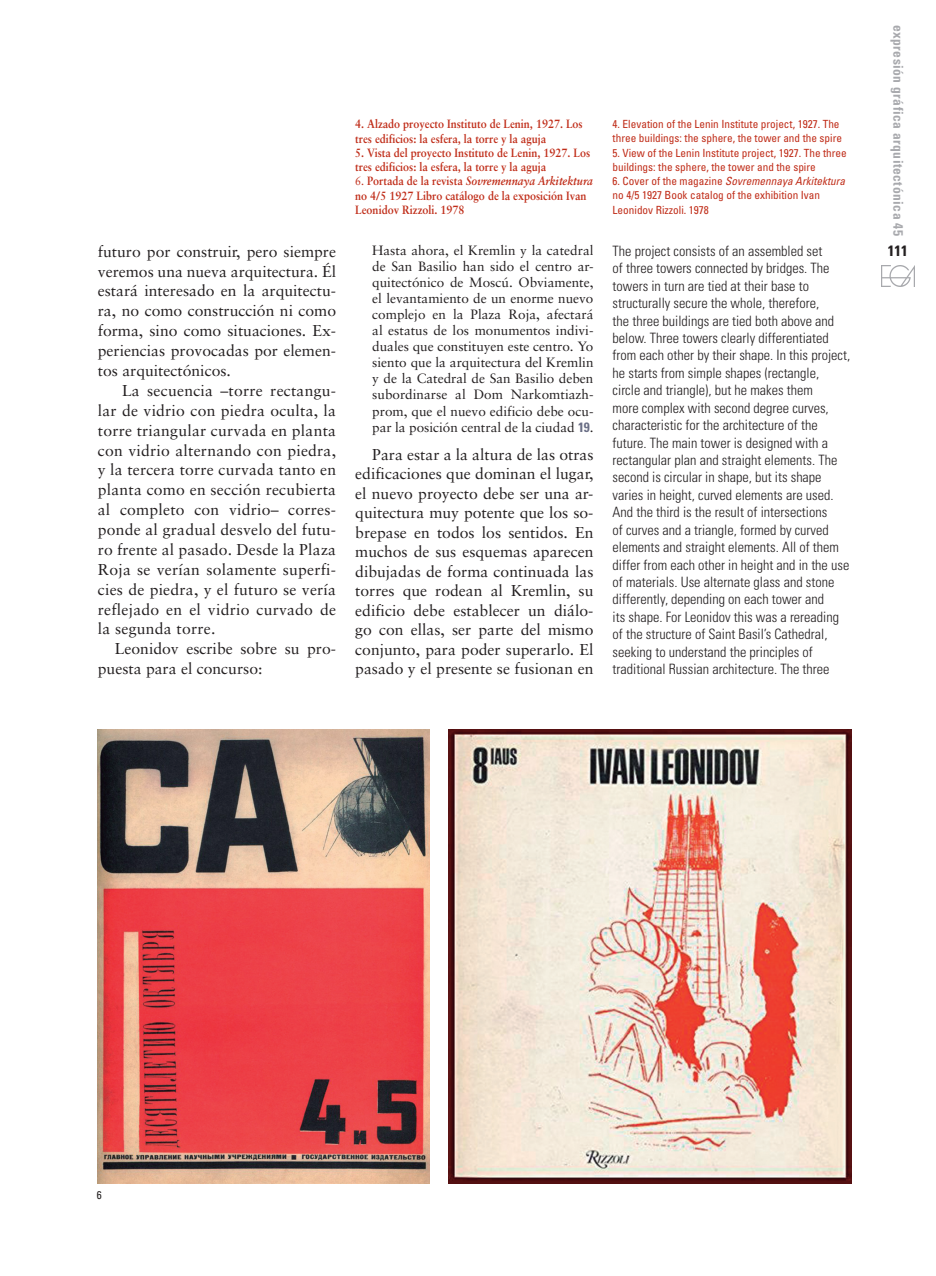
<style>
.page{position:relative;width:936px;height:1276px;background:#fff}
.page>*{position:absolute;margin:0;border:0;box-sizing:border-box;transform-origin:0 0}
.p3{font:15.75px/19.8px "Sabon";color:#231f20;text-align:justify}
.t1{font:700 condensed 15px "Univers";color:#231f20}
.p3-2{font:300 condensed 14.25px/17.4px "Univers";color:#231f20}
.p3-3{font:13.5px/16px "Sabon";color:#231f20;text-align:justify}
.t2{font:700 condensed 13.5px "Univers";letter-spacing:.035em;color:#a8a9ad}
.t3{font:700 12px/14.2px "Sabon";color:#c02d19;scale:.9 1}
.SUBTITULO_INGLES{font:condensed 11.25px/14.2px "Univers";color:#c02d19}
.PIES_DE_FOTO_INGLES{font:condensed 11.25px "Univers";color:#231f20}
.s1{font-weight:400}
.s2{font-style:italic}
.s3{font-family:"Univers";font-weight:700;font-stretch:condensed;color:#6b6f86}
</style>
<div class="page">
<img style="left:881px;top:265px;width:33px;height:21px">
<img style="left:98px;top:729px;width:331px;height:454px">
<img style="left:449px;top:729px;width:402px;height:454px">
<p class="p3" style="left:98px;top:241px;width:240px">futuro por construir, pero siempre veremos una nueva arquitectura. Él estará interesado en la arquitectu&shy;ra, no como construcción ni como forma, sino como situaciones. Ex&shy;periencias provocadas por elemen&shy;tos arquitectónicos.</p>
<p class="p3" style="left:98px;top:380px;width:240px;text-indent:24px">La secuencia –torre rectangu&shy;lar de vidrio con piedra oculta, la torre triangular curvada en planta con vidrio alternando con piedra, y la tercera torre curvada tanto en planta como en sección recubierta al completo con vidrio– corres&shy;ponde al gradual desvelo del futu&shy;ro frente al pasado. Desde la Plaza Roja se verían solamente superfi&shy;cies de piedra, y el futuro se vería reflejado en el vidrio curvado de la segunda torre.</p>
<p class="p3" style="left:98px;top:639px;width:240px;text-indent:17px">Leonidov escribe sobre su pro&shy;puesta para el concurso:</p>
<p class="t3" style="left:355px;top:117px;width:254px">4. Alzado proyecto Instituto de Lenin, 1927. Los tres edificios: la esfera, la torre y la aguja</p>
<p class="t3" style="left:355px;top:145px;width:262px">5. Vista del proyecto Instituto de Lenin, 1927. Los tres edificios: la esfera, la torre y la aguja</p>
<p class="t3" style="left:355px;top:174px;width:266px"><span class="s1">6.</span> Portada de la revista <span class="s2">Sovremennaya Arkitektura </span>no 4/5 1927 Libro catálogo de la exposición Ivan<br>Leonidov Rizzoli. 1978</p>
<p class="p3-3" style="left:372px;top:242px;width:223px">Hasta ahora, el Kremlin y la catedral de San Basilio han sido el centro ar&shy;quitectónico de Moscú. Obviamente, el levantamiento de un enorme nuevo complejo en la Plaza Roja, afectará al estatus de los monumentos indivi&shy;duales que constituyen este centro. Yo siento que la arquitectura del Kremlin y de la Catedral de San Basilio deben subordinarse al Dom Narkomtiazh&shy;prom, que el nuevo edificio debe ocu&shy;par la posición central de la ciudad <span class="s3">19</span>.</p>
<p class="p3" style="left:355px;top:444px;width:240px;text-indent:17px">Para estar a la altura de las otras edificaciones que dominan el lugar, el nuevo proyecto debe ser una ar&shy;quitectura muy potente que los so&shy;brepase en todos los sentidos. En muchos de sus esquemas aparecen dibujadas de forma continuada las torres que rodean al Kremlin, su edificio debe establecer un diálo&shy;go con ellas, ser parte del mismo conjunto, para poder superarlo. El pasado y el presente se fusionan en</p>
<p class="SUBTITULO_INGLES" style="left:612px;top:117px;width:231px">4. Elevation of the Lenin Institute project, 1927. The three buildings: the sphere, the tower and the spire</p>
<p class="SUBTITULO_INGLES" style="left:612px;top:145px;width:236px">5. View of the Lenin Institute project, 1927. The three buildings: the sphere, the tower and the spire</p>
<p class="SUBTITULO_INGLES" style="left:612px;top:174px;width:234px">6. Cover of the magazine <span class="s2">Sovremennaya Arkitektura </span>no 4/5 1927 Book catalog of the exhibition Ivan<br>Leonidov Rizzoli. 1978</p>
<p class="p3-2" style="left:612px;top:242px;width:239px">The project consists of an assembled set<br>of three towers connected by bridges. The towers in turn are tied at their base to structurally secure the whole, therefore,<br>the three buildings are tied both above and below. Three towers clearly differentiated from each other by their shape. In this project, he starts from simple shapes (rectangle, circle and triangle), but he makes them<br>more complex with second degree curves, characteristic for the architecture of the future. The main tower is designed with a rectangular plan and straight elements. The second is circular in shape, but its shape varies in height, curved elements are used.<br>And the third is the result of intersections<br>of curves and a triangle, formed by curved elements and straight elements. All of them differ from each other in height and in the use of materials. Use alternate glass and stone differently, depending on each tower and<br>its shape. For Leonidov this was a rereading of the structure of Saint Basil’s Cathedral, seeking to understand the principles of traditional Russian architecture. The three</p>
<p class="t2" style="left:906px;top:25px;width:213px;rotate:90deg">expresión gráfica arquitectónica 45</p>
<p class="t1" style="left:887px;top:242px;width:21px">111</p>
<p class="PIES_DE_FOTO_INGLES" style="left:97px;top:1188px;width:6px">6</p>
</div>
